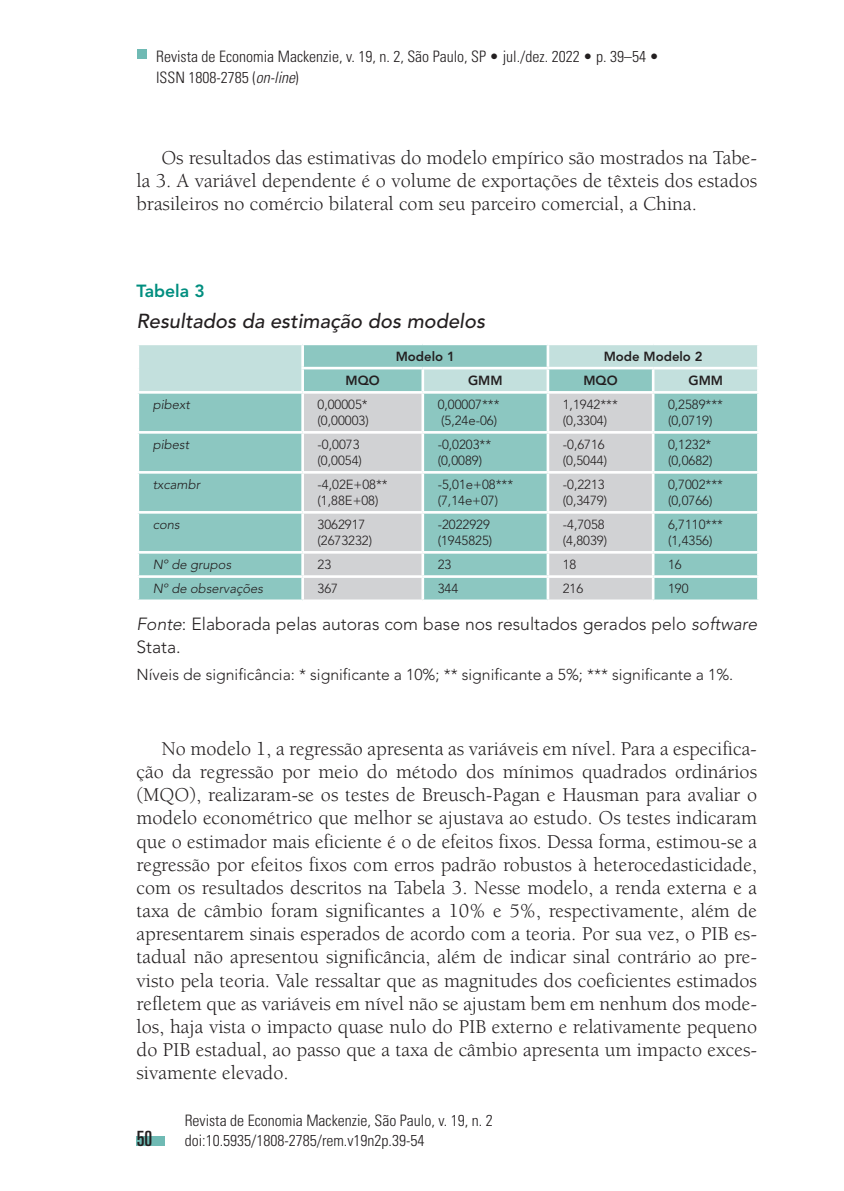
<style>
.page{position:relative;width:844px;height:1191px;background:#fff}
.page>*{position:absolute;margin:0;border:0;box-sizing:border-box;transform-origin:0 0}
.t1{font:ultra-condensed 21px "Univers";color:#231f20}
.t2{font:20.12px/23.1px "Berkeley";color:#231f20;text-align:justify}
.t3{font:italic 500 20.12px "Avenir";color:#231f20}
.t4{font:300 17.5px/23.6px "Avenir";color:#231f20}
.t5{font:800 17.5px "Avenir";color:#008e7f}
.t6{font:300 condensed 15.75px/21px "Univers";color:#231f20}
.t7{font:300 15.75px "Avenir";color:#231f20}
.t8{font:300 13.12px/15.8px "Avenir";color:#231f20}
.t9{font:italic 300 13.12px "Avenir";color:#231f20}
.t10{font:800 13.12px "Avenir";color:#231f20}
.s1{font-style:italic}
</style>
<div class="page">
<div style="left:137px;top:1136px;width:28px;height:9px;background:#6fbab4"></div>
<div style="left:137px;top:50px;width:9px;height:9px;background:#6fbab4"></div>
<svg style="left:139px;top:345px;width:617px;height:254px;background:#99cdc7"></svg>
<svg style="left:304px;top:394px;width:347px;height:205px;background:#b9cecd"></svg>
<hr style="left:301px;top:345px;width:3px;height:22px;background:#fff">
<hr style="left:546px;top:345px;width:3px;height:22px;background:#fff">
<hr style="left:301px;top:367px;width:121px;height:2px;background:#fff">
<hr style="left:301px;top:369px;width:3px;height:22px;background:#fff">
<hr style="left:422px;top:367px;width:125px;height:2px;background:#fff">
<hr style="left:421px;top:369px;width:3px;height:22px;background:#fff">
<hr style="left:547px;top:367px;width:106px;height:2px;background:#fff">
<hr style="left:546px;top:369px;width:3px;height:22px;background:#fff">
<hr style="left:653px;top:367px;width:106px;height:2px;background:#fff">
<hr style="left:651px;top:369px;width:3px;height:22px;background:#fff">
<hr style="left:136px;top:391px;width:166px;height:3px;background:#fff">
<hr style="left:302px;top:391px;width:120px;height:3px;background:#fff">
<hr style="left:301px;top:394px;width:3px;height:37px;background:#fff">
<hr style="left:422px;top:391px;width:125px;height:3px;background:#fff">
<hr style="left:421px;top:394px;width:3px;height:37px;background:#fff">
<hr style="left:547px;top:391px;width:106px;height:3px;background:#fff">
<hr style="left:546px;top:394px;width:3px;height:37px;background:#fff">
<hr style="left:653px;top:391px;width:106px;height:3px;background:#fff">
<hr style="left:651px;top:394px;width:3px;height:37px;background:#fff">
<hr style="left:136px;top:431px;width:166px;height:3px;background:#fff">
<hr style="left:302px;top:431px;width:120px;height:3px;background:#fff">
<hr style="left:301px;top:434px;width:3px;height:37px;background:#fff">
<hr style="left:422px;top:431px;width:125px;height:3px;background:#fff">
<hr style="left:421px;top:434px;width:3px;height:37px;background:#fff">
<hr style="left:547px;top:431px;width:106px;height:3px;background:#fff">
<hr style="left:546px;top:434px;width:3px;height:37px;background:#fff">
<hr style="left:653px;top:431px;width:106px;height:3px;background:#fff">
<hr style="left:651px;top:434px;width:3px;height:37px;background:#fff">
<hr style="left:136px;top:471px;width:166px;height:2px;background:#fff">
<hr style="left:302px;top:471px;width:120px;height:2px;background:#fff">
<hr style="left:301px;top:473px;width:3px;height:38px;background:#fff">
<hr style="left:422px;top:471px;width:125px;height:2px;background:#fff">
<hr style="left:421px;top:473px;width:3px;height:38px;background:#fff">
<hr style="left:547px;top:471px;width:106px;height:2px;background:#fff">
<hr style="left:546px;top:473px;width:3px;height:38px;background:#fff">
<hr style="left:653px;top:471px;width:106px;height:2px;background:#fff">
<hr style="left:651px;top:473px;width:3px;height:38px;background:#fff">
<hr style="left:136px;top:511px;width:166px;height:2px;background:#fff">
<hr style="left:302px;top:511px;width:120px;height:2px;background:#fff">
<hr style="left:301px;top:513px;width:3px;height:38px;background:#fff">
<hr style="left:422px;top:511px;width:125px;height:2px;background:#fff">
<hr style="left:421px;top:513px;width:3px;height:38px;background:#fff">
<hr style="left:547px;top:511px;width:106px;height:2px;background:#fff">
<hr style="left:546px;top:513px;width:3px;height:38px;background:#fff">
<hr style="left:653px;top:511px;width:106px;height:2px;background:#fff">
<hr style="left:651px;top:513px;width:3px;height:38px;background:#fff">
<hr style="left:136px;top:551px;width:166px;height:2px;background:#fff">
<hr style="left:302px;top:551px;width:120px;height:2px;background:#fff">
<hr style="left:301px;top:553px;width:3px;height:22px;background:#fff">
<hr style="left:422px;top:551px;width:125px;height:2px;background:#fff">
<hr style="left:421px;top:553px;width:3px;height:22px;background:#fff">
<hr style="left:547px;top:551px;width:106px;height:2px;background:#fff">
<hr style="left:546px;top:553px;width:3px;height:22px;background:#fff">
<hr style="left:653px;top:551px;width:106px;height:2px;background:#fff">
<hr style="left:651px;top:553px;width:3px;height:22px;background:#fff">
<hr style="left:136px;top:575px;width:166px;height:3px;background:#fff">
<hr style="left:302px;top:575px;width:120px;height:3px;background:#fff">
<hr style="left:301px;top:578px;width:3px;height:21px;background:#fff">
<hr style="left:422px;top:575px;width:125px;height:3px;background:#fff">
<hr style="left:421px;top:578px;width:3px;height:21px;background:#fff">
<hr style="left:547px;top:575px;width:106px;height:3px;background:#fff">
<hr style="left:546px;top:578px;width:3px;height:21px;background:#fff">
<hr style="left:653px;top:575px;width:106px;height:3px;background:#fff">
<hr style="left:651px;top:578px;width:3px;height:21px;background:#fff">
<p class="t6" style="left:156px;top:46px;width:504px">Revista de Economia Mackenzie, v. 19, n. 2, São Paulo, SP • jul./dez. 2022 • p. 39–54 •<br>ISSN 1808-2785 (<span class="s1">on-line</span>)</p>
<p class="t2" style="left:136px;top:146px;width:622px;text-indent:25px">Os resultados das estimativas do modelo empírico são mostrados na Tabe&shy;la 3. A variável dependente é o volume de exportações de têxteis dos estados brasileiros no comércio bilateral com seu parceiro comercial, a China.</p>
<p class="t5" style="left:136px;top:280px;width:70px">Tabela 3</p>
<p class="t3" style="left:136px;top:309px;width:350px">Resultados da estimação dos modelos</p>
<p class="t10" style="left:395px;top:348px;width:61px">Modelo 1</p>
<p class="t10" style="left:603px;top:348px;width:100px">Mode Modelo 2</p>
<p class="t10" style="left:345px;top:372px;width:36px">MQO</p>
<p class="t10" style="left:468px;top:372px;width:36px">GMM</p>
<p class="t10" style="left:583px;top:372px;width:36px">MQO</p>
<p class="t10" style="left:688px;top:372px;width:36px">GMM</p>
<p class="t9" style="left:153px;top:397px;width:39px">pibext</p>
<p class="t8" style="left:317px;top:397px;width:53px">0,00005* (0,00003)</p>
<p class="t8" style="left:437px;top:397px;width:63px">0,00007*** (5,24e-06)</p>
<p class="t8" style="left:562px;top:397px;width:57px">1,1942*** (0,3304)</p>
<p class="t8" style="left:668px;top:397px;width:57px">0,2589*** (0,0719)</p>
<p class="t9" style="left:153px;top:437px;width:38px">pibest</p>
<p class="t8" style="left:317px;top:437px;width:46px">-0,0073 (0,0054)</p>
<p class="t8" style="left:437px;top:437px;width:55px">-0,0203** (0,0089)</p>
<p class="t8" style="left:562px;top:437px;width:46px">-0,6716 (0,5044)</p>
<p class="t8" style="left:668px;top:437px;width:46px">0,1232* (0,0682)</p>
<p class="t9" style="left:153px;top:477px;width:49px">txcambr</p>
<p class="t8" style="left:317px;top:477px;width:72px">-4,02E+08** (1,88E+08)</p>
<p class="t8" style="left:437px;top:477px;width:77px">-5,01e+08*** (7,14e+07)</p>
<p class="t8" style="left:562px;top:477px;width:46px">-0,2213 (0,3479)</p>
<p class="t8" style="left:668px;top:477px;width:57px">0,7002*** (0,0766)</p>
<p class="t9" style="left:153px;top:517px;width:28px">cons</p>
<p class="t8" style="left:317px;top:517px;width:56px">3062917 (2673232)</p>
<p class="t8" style="left:437px;top:517px;width:56px">-2022929 (1945825)</p>
<p class="t8" style="left:562px;top:517px;width:46px">-4,7058 (4,8039)</p>
<p class="t8" style="left:668px;top:517px;width:57px">6,7110*** (1,4356)</p>
<p class="t9" style="left:153px;top:557px;width:80px">Nº de grupos</p>
<p class="t8" style="left:317px;top:557px;width:15px">23</p>
<p class="t8" style="left:437px;top:557px;width:15px">23</p>
<p class="t8" style="left:562px;top:557px;width:15px">18</p>
<p class="t8" style="left:668px;top:557px;width:15px">16</p>
<p class="t9" style="left:153px;top:581px;width:112px">Nº de observações</p>
<p class="t8" style="left:317px;top:581px;width:22px">367</p>
<p class="t8" style="left:437px;top:581px;width:22px">344</p>
<p class="t8" style="left:562px;top:581px;width:22px">216</p>
<p class="t8" style="left:668px;top:581px;width:22px">190</p>
<p class="t4" style="left:136px;top:612px;width:622px"><span class="s1">Fonte</span>: Elaborada pelas autoras com base nos resultados gerados pelo <span class="s1">software<br></span>Stata.</p>
<p class="t7" style="left:136px;top:665px;width:598px">Níveis de significância: * significante a 10%; ** significante a 5%; *** significante a 1%.</p>
<p class="t2" style="left:136px;top:737px;width:622px;text-indent:25px">No modelo 1, a regressão apresenta as variáveis em nível. Para a especifica&shy;ção da regressão por meio do método dos mínimos quadrados ordinários (MQO), realizaram-se os testes de Breusch-Pagan e Hausman para avaliar o modelo econométrico que melhor se ajustava ao estudo. Os testes indicaram que o estimador mais eficiente é o de efeitos fixos. Dessa forma, estimou-se a regressão por efeitos fixos com erros padrão robustos à heterocedasticidade, com os resultados descritos na Tabela 3. Nesse modelo, a renda externa e a taxa de câmbio foram significantes a 10% e 5%, respectivamente, além de apresentarem sinais esperados de acordo com a teoria. Por sua vez, o PIB es&shy;tadual não apresentou significância, além de indicar sinal contrário ao pre&shy;visto pela teoria. Vale ressaltar que as magnitudes dos coeficientes estimados refletem que as variáveis em nível não se ajustam bem em nenhum dos mode&shy;los, haja vista o impacto quase nulo do PIB externo e relativamente pequeno do PIB estadual, ao passo que a taxa de câmbio apresenta um impacto exces&shy;sivamente elevado.</p>
<p class="t1" style="left:137px;top:1126px;width:17px">50</p>
<p class="t6" style="left:185px;top:1110px;width:309px;line-height:20.1px">Revista de Economia Mackenzie, São Paulo, v. 19, n. 2 doi:10.5935/1808-2785/rem.v19n2p.39-54</p>
</div>
